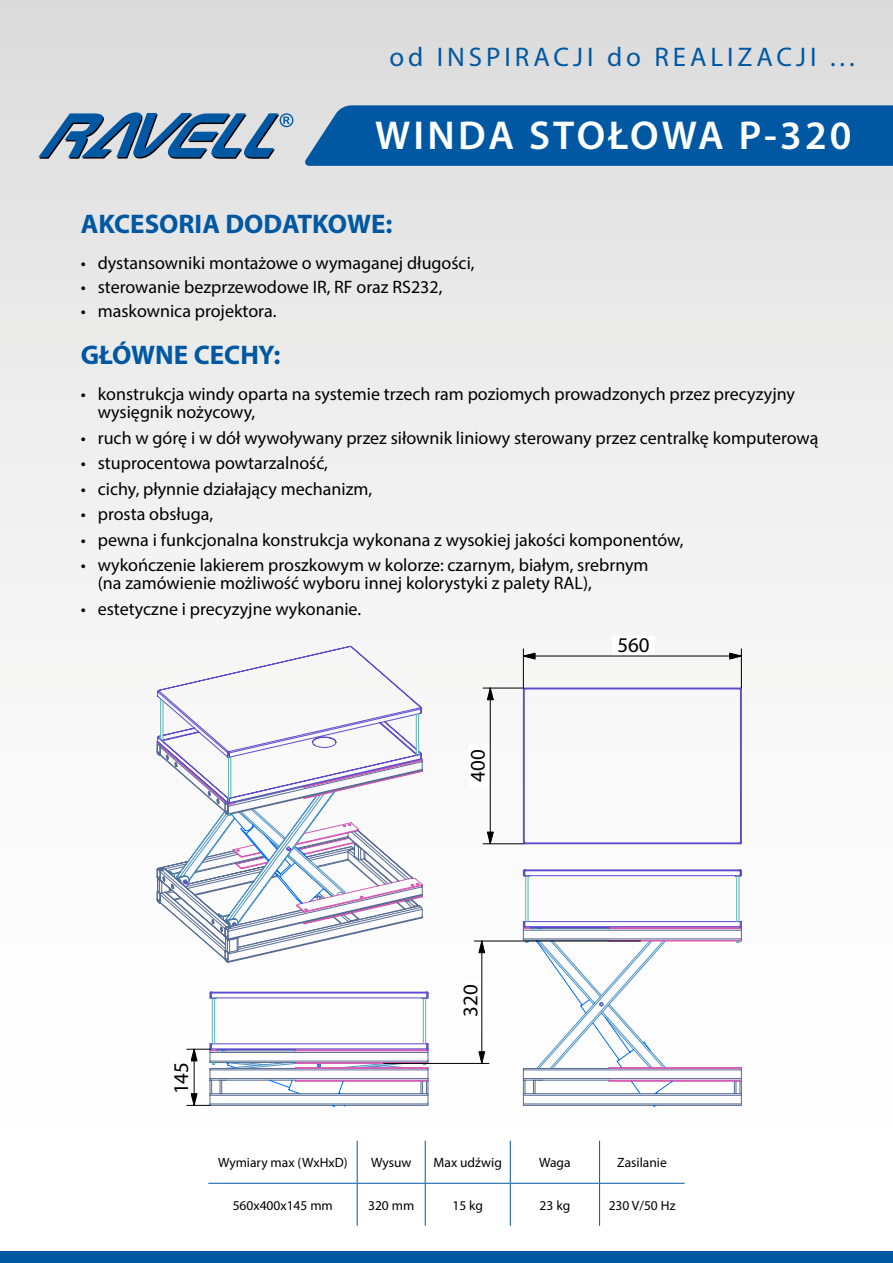
<style>
.page{position:relative;width:893px;height:1263px;background:#fff}
.page>*{position:absolute;margin:0;border:0;box-sizing:border-box;transform-origin:0 0}
.t1{font:600 40.5px "Myriad Pro";letter-spacing:.08em;color:#fff}
.t2{font:700 27px "Myriad Pro";color:#0058a2}
.t3{font:27px "Myriad Pro";letter-spacing:.145em;color:#0058a2}
.t4{font:21px "Myriad Pro";color:#000}
.t5{font:18px/18px "Myriad Pro";color:#000}
.t6{font:13.5px "Myriad Pro";color:#000}
</style>
<div class="page">
<div style="left:0;top:0;width:893px;height:1259px;background:linear-gradient(to bottom,#e0e0e0,#fff)"></div>
<div style="left:0;top:1251px;width:893px;height:12px;background:#0058a2"></div>
<hr style="left:357px;top:1141px;width:1px;height:42px;background:#0058a2">
<hr style="left:425px;top:1141px;width:1px;height:42px;background:#0058a2">
<hr style="left:510px;top:1141px;width:1px;height:42px;background:#0058a2">
<hr style="left:599px;top:1141px;width:1px;height:42px;background:#0058a2">
<hr style="left:208px;top:1183px;width:149px;height:1px;background:#0058a2">
<hr style="left:357px;top:1183px;width:68px;height:1px;background:#0058a2">
<hr style="left:357px;top:1183px;width:1px;height:43px;background:#0058a2">
<hr style="left:425px;top:1183px;width:85px;height:1px;background:#0058a2">
<hr style="left:425px;top:1183px;width:1px;height:43px;background:#0058a2">
<hr style="left:510px;top:1183px;width:90px;height:1px;background:#0058a2">
<hr style="left:510px;top:1183px;width:1px;height:43px;background:#0058a2">
<hr style="left:600px;top:1183px;width:85px;height:1px;background:#0058a2">
<hr style="left:599px;top:1183px;width:1px;height:43px;background:#0058a2">
<svg style="left:38px;top:112px;width:255px;height:47px;background:#6d93b2"></svg>
<div style="left:305px;top:105px;width:588px;height:61px;background:#0058a2"></div>
<svg style="left:168px;top:963px;width:572px;height:157px"></svg>
<svg style="left:221px;top:963px;width:452px;height:86px"></svg>
<hr style="left:482px;top:941px;width:1px;height:122px;background:#000">
<svg style="left:170px;top:1049px;width:572px;height:71px"></svg>
<hr style="left:194px;top:1049px;width:1px;height:56px;background:#000">
<hr style="left:523px;top:1172px;width:218px;height:1px;background:#000">
<hr style="left:483px;top:1204px;width:40px;height:1px;background:#000">
<hr style="left:483px;top:1262px;width:40px;height:1px;background:#000">
<svg style="left:170px;top:594px;width:572px;height:369px"></svg>
<svg style="left:160px;top:594px;width:580px;height:222px"></svg>
<svg style="left:221px;top:594px;width:452px;height:310px"></svg>
<svg style="left:524px;top:653px;width:11px;height:6px"></svg>
<svg style="left:729px;top:653px;width:12px;height:6px"></svg>
<svg style="left:487px;top:832px;width:7px;height:11px"></svg>
<svg style="left:487px;top:689px;width:7px;height:11px"></svg>
<hr style="left:384px;top:594px;width:105px;height:1px;background:#000">
<hr style="left:474px;top:594px;width:167px;height:1px;background:#000">
<svg style="left:187px;top:594px;width:23px;height:1px"></svg>
<hr style="left:523px;top:649px;width:1px;height:39px;background:#000">
<hr style="left:741px;top:649px;width:1px;height:39px;background:#000">
<hr style="left:523px;top:656px;width:218px;height:1px;background:#000">
<hr style="left:483px;top:688px;width:40px;height:1px;background:#000">
<hr style="left:483px;top:843px;width:40px;height:1px;background:#000">
<hr style="left:490px;top:688px;width:1px;height:156px;background:#000">
<div style="left:612px;top:636px;width:43px;height:19px;background:#fff"></div>
<div style="left:469px;top:744px;width:18px;height:43px;background:#fff"></div>
<div style="left:461px;top:979px;width:19px;height:43px;background:#fff"></div>
<div style="left:172px;top:1057px;width:19px;height:42px;background:#fff"></div>
<h2 class="t3" style="left:389px;top:40px;width:467px">od INSPIRACJI do REALIZACJI ...</h2>
<h1 class="t1" style="left:375px;top:109px;width:478px">WINDA STOŁOWA P-320</h1>
<h2 class="t2" style="left:81px;top:206px;width:313px">AKCESORIA DODATKOWE:</h2>
<p class="t5" style="left:81px;top:254px;width:395px">• dystansowniki montażowe o wymaganej długości,</p>
<p class="t5" style="left:81px;top:278px;width:363px">• sterowanie bezprzewodowe IR, RF oraz RS232,</p>
<p class="t5" style="left:81px;top:302px;width:197px">• maskownica projektora.</p>
<h2 class="t2" style="left:81px;top:338px;width:201px">GŁÓWNE CECHY:</h2>
<p class="t5" style="left:98px;top:385px;width:699px;text-indent:-17px">• konstrukcja windy oparta na systemie trzech ram poziomych prowadzonych przez precyzyjny wysięgnik nożycowy,</p>
<p class="t5" style="left:81px;top:428px;width:739px">• ruch w górę i w dół wywoływany przez siłownik liniowy sterowany przez centralkę komputerową</p>
<p class="t5" style="left:81px;top:454px;width:249px">• stuprocentowa powtarzalność,</p>
<p class="t5" style="left:81px;top:479px;width:293px">• cichy, płynnie działający mechanizm,</p>
<p class="t5" style="left:81px;top:505px;width:134px">• prosta obsługa,</p>
<p class="t5" style="left:81px;top:530px;width:604px">• pewna i funkcjonalna konstrukcja wykonana z wysokiej jakości komponentów,</p>
<p class="t5" style="left:98px;top:556px;width:552px;text-indent:-17px">• wykończenie lakierem proszkowym w kolorze: czarnym, białym, srebrnym (na zamówienie możliwość wyboru innej kolorystyki z palety RAL),</p>
<p class="t5" style="left:81px;top:599px;width:282px">• estetyczne i precyzyjne wykonanie.</p>
<p class="t4" style="left:465px;top:782px;width:34px;rotate:-90deg">400</p>
<p class="t4" style="left:617px;top:632px;width:34px">560</p>
<p class="t4" style="left:168px;top:1094px;width:34px;rotate:-90deg">145</p>
<p class="t4" style="left:458px;top:1016px;width:34px;rotate:-90deg">320</p>
<p class="t6" style="left:218px;top:1154px;width:131px">Wymiary max (WxHxD)</p>
<p class="t6" style="left:371px;top:1154px;width:42px">Wysuw</p>
<p class="t6" style="left:434px;top:1154px;width:70px">Max udźwig</p>
<p class="t6" style="left:539px;top:1154px;width:33px">Waga</p>
<p class="t6" style="left:617px;top:1154px;width:51px">Zasilanie</p>
<p class="t6" style="left:233px;top:1197px;width:102px">560x400x145 mm</p>
<p class="t6" style="left:368px;top:1197px;width:48px">320 mm</p>
<p class="t6" style="left:452px;top:1197px;width:32px">15 kg</p>
<p class="t6" style="left:540px;top:1197px;width:32px">23 kg</p>
<p class="t6" style="left:609px;top:1197px;width:68px">230 V/50 Hz</p>
</div>
